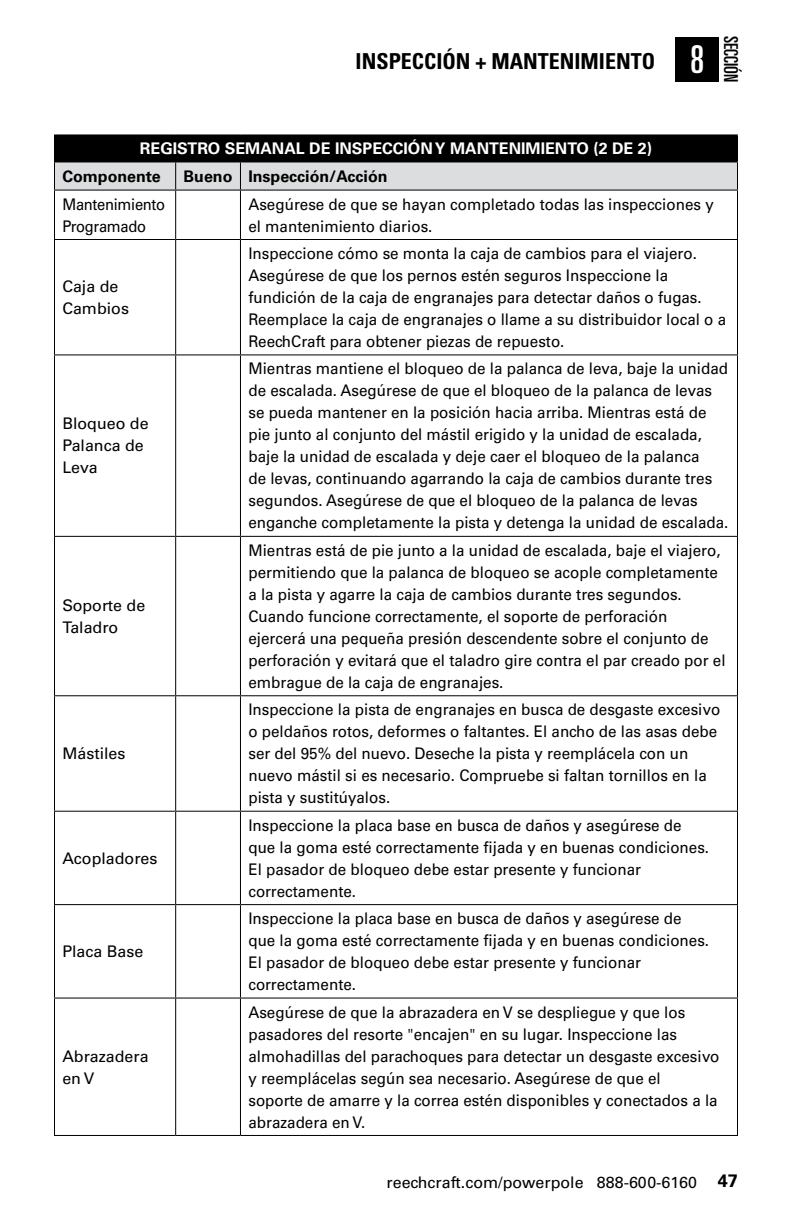
<style>
.page{position:relative;width:792px;height:1224px;background:#fff}
.page>*{position:absolute;margin:0;border:0;box-sizing:border-box;transform-origin:0 0}
.t1{font:ultra-condensed 38.4px "Univers LT Std";color:#fff}
.t2{font:700 condensed 22px "Univers LT Std";color:#000}
.t3{font:ultra-condensed 19.2px "Univers LT Std";color:#000}
.t4{font:16px/22px "Univers LT Std";color:#000;scale:.95 1}
.t5{font:16px/22px "Univers LT Std";color:#000}
.t6{font:700 16px "Univers LT Std";color:#fff}
.t7{font:700 16px "Univers LT Std";color:#000}
.t8{font:16px/22px "Univers LT Std";letter-spacing:-.02em;color:#000;scale:.92 1}
.s1{font-weight:700;font-size:18px}
</style>
<div class="page">
<div style="left:675px;top:37px;width:44px;height:44px;background:#000"></div>
<hr style="left:54px;top:134px;width:122px;height:1px;background:#000">
<hr style="left:176px;top:134px;width:64px;height:1px;background:#000">
<hr style="left:240px;top:134px;width:498px;height:1px;background:#000">
<svg style="left:54px;top:135px;width:684px;height:55px;background:#6b6b6b"></svg>
<hr style="left:54px;top:190px;width:122px;height:1px;background:#000">
<hr style="left:54px;top:191px;width:1px;height:48px;background:#000">
<hr style="left:176px;top:190px;width:64px;height:1px;background:#000">
<hr style="left:175px;top:191px;width:1px;height:48px;background:#000">
<hr style="left:240px;top:190px;width:498px;height:1px;background:#000">
<hr style="left:240px;top:191px;width:1px;height:48px;background:#000">
<hr style="left:737px;top:191px;width:1px;height:48px;background:#000">
<hr style="left:54px;top:239px;width:122px;height:1px;background:#000">
<hr style="left:54px;top:240px;width:1px;height:114px;background:#000">
<hr style="left:176px;top:239px;width:64px;height:1px;background:#000">
<hr style="left:175px;top:240px;width:1px;height:114px;background:#000">
<hr style="left:240px;top:239px;width:498px;height:1px;background:#000">
<hr style="left:240px;top:240px;width:1px;height:114px;background:#000">
<hr style="left:737px;top:240px;width:1px;height:114px;background:#000">
<hr style="left:54px;top:354px;width:122px;height:1px;background:#000">
<hr style="left:54px;top:355px;width:1px;height:181px;background:#000">
<hr style="left:176px;top:354px;width:64px;height:1px;background:#000">
<hr style="left:175px;top:355px;width:1px;height:181px;background:#000">
<hr style="left:240px;top:354px;width:498px;height:1px;background:#000">
<hr style="left:240px;top:355px;width:1px;height:181px;background:#000">
<hr style="left:737px;top:355px;width:1px;height:181px;background:#000">
<hr style="left:54px;top:536px;width:122px;height:1px;background:#000">
<hr style="left:54px;top:537px;width:1px;height:158px;background:#000">
<hr style="left:176px;top:536px;width:64px;height:1px;background:#000">
<hr style="left:175px;top:537px;width:1px;height:158px;background:#000">
<hr style="left:240px;top:536px;width:498px;height:1px;background:#000">
<hr style="left:240px;top:537px;width:1px;height:158px;background:#000">
<hr style="left:737px;top:537px;width:1px;height:158px;background:#000">
<hr style="left:54px;top:695px;width:122px;height:1px;background:#000">
<hr style="left:54px;top:696px;width:1px;height:115px;background:#000">
<hr style="left:176px;top:695px;width:64px;height:1px;background:#000">
<hr style="left:175px;top:696px;width:1px;height:115px;background:#000">
<hr style="left:240px;top:695px;width:498px;height:1px;background:#000">
<hr style="left:240px;top:696px;width:1px;height:115px;background:#000">
<hr style="left:737px;top:696px;width:1px;height:115px;background:#000">
<hr style="left:54px;top:811px;width:122px;height:1px;background:#000">
<hr style="left:54px;top:812px;width:1px;height:92px;background:#000">
<hr style="left:176px;top:811px;width:64px;height:1px;background:#000">
<hr style="left:175px;top:812px;width:1px;height:92px;background:#000">
<hr style="left:240px;top:811px;width:498px;height:1px;background:#000">
<hr style="left:240px;top:812px;width:1px;height:92px;background:#000">
<hr style="left:737px;top:812px;width:1px;height:92px;background:#000">
<hr style="left:54px;top:904px;width:122px;height:1px;background:#000">
<hr style="left:54px;top:905px;width:1px;height:93px;background:#000">
<hr style="left:176px;top:904px;width:64px;height:1px;background:#000">
<hr style="left:175px;top:905px;width:1px;height:93px;background:#000">
<hr style="left:240px;top:904px;width:498px;height:1px;background:#000">
<hr style="left:240px;top:905px;width:1px;height:93px;background:#000">
<hr style="left:737px;top:905px;width:1px;height:93px;background:#000">
<hr style="left:54px;top:998px;width:122px;height:1px;background:#000">
<hr style="left:54px;top:999px;width:1px;height:136px;background:#000">
<hr style="left:176px;top:998px;width:64px;height:1px;background:#000">
<hr style="left:175px;top:999px;width:1px;height:136px;background:#000">
<hr style="left:240px;top:998px;width:498px;height:1px;background:#000">
<hr style="left:240px;top:999px;width:1px;height:136px;background:#000">
<hr style="left:737px;top:999px;width:1px;height:136px;background:#000">
<hr style="left:54px;top:1135px;width:122px;height:1px;background:#000">
<hr style="left:176px;top:1135px;width:64px;height:1px;background:#000">
<hr style="left:240px;top:1135px;width:498px;height:1px;background:#000">
<h2 class="t2" style="left:356px;top:48px;width:301px">INSPECCIÓN + MANTENIMIENTO</h2>
<p class="t3" style="left:742px;top:36px;width:47px;rotate:90deg">SECCIÓN</p>
<h1 class="t1" style="left:690px;top:37px;width:16px">8</h1>
<p class="t6" style="left:140px;top:139px;width:514px">REGISTRO SEMANAL DE INSPECCIÓN Y MANTENIMIENTO (2 DE 2)</p>
<p class="t7" style="left:62px;top:167px;width:100px">Componente</p>
<p class="t7" style="left:184px;top:167px;width:206px">Bueno Inspección/Acción</p>
<p class="t8" style="left:62px;top:193px;width:113px">Mantenimiento<br>Programado</p>
<p class="t4" style="left:248px;top:193px;width:491px">Asegúrese de que se hayan completado todas las inspecciones y el mantenimiento diarios.</p>
<p class="t5" style="left:62px;top:275px;width:68px">Caja de<br>Cambios</p>
<p class="t5" style="left:62px;top:413px;width:88px">Bloqueo de<br>Palanca de<br>Leva</p>
<p class="t5" style="left:62px;top:594px;width:84px">Soporte de<br>Taladro</p>
<p class="t5" style="left:62px;top:743px;width:65px">Mástiles</p>
<p class="t5" style="left:62px;top:847px;width:97px">Acopladores</p>
<p class="t5" style="left:62px;top:941px;width:82px">Placa Base</p>
<p class="t5" style="left:62px;top:1045px;width:88px">Abrazadera en V</p>
<p class="t4" style="left:248px;top:242px;width:504px">Inspeccione cómo se monta la caja de cambios para el viajero.<br>Asegúrese de que los pernos estén seguros Inspeccione la fundición de la caja de engranajes para detectar daños o fugas.<br>Reemplace la caja de engranajes o llame a su distribuidor local o a ReechCraft para obtener piezas de repuesto.</p>
<p class="t4" style="left:248px;top:358px;width:507px">Mientras mantiene el bloqueo de la palanca de leva, baje la unidad de escalada. Asegúrese de que el bloqueo de la palanca de levas se pueda mantener en la posición hacia arriba. Mientras está de pie junto al conjunto del mástil erigido y la unidad de escalada, baje la unidad de escalada y deje caer el bloqueo de la palanca<br>de levas, continuando agarrando la caja de cambios durante tres segundos. Asegúrese de que el bloqueo de la palanca de levas enganche completamente la pista y detenga la unidad de escalada.</p>
<p class="t4" style="left:248px;top:539px;width:504px">Mientras está de pie junto a la unidad de escalada, baje el viajero, permitiendo que la palanca de bloqueo se acople completamente a la pista y agarre la caja de cambios durante tres segundos.<br>Cuando funcione correctamente, el soporte de perforación ejercerá una pequeña presión descendente sobre el conjunto de perforación y evitará que el taladro gire contra el par creado por el embrague de la caja de engranajes.</p>
<p class="t4" style="left:248px;top:699px;width:498px">Inspeccione la pista de engranajes en busca de desgaste excesivo o peldaños rotos, deformes o faltantes. El ancho de las asas debe ser del 95% del nuevo. Deseche la pista y reemplácela con un nuevo mástil si es necesario. Compruebe si faltan tornillos en la pista y sustitúyalos.</p>
<p class="t4" style="left:248px;top:814px;width:487px">Inspeccione la placa base en busca de daños y asegúrese de que la goma esté correctamente fijada y en buenas condiciones.<br>El pasador de bloqueo debe estar presente y funcionar correctamente.</p>
<p class="t4" style="left:248px;top:908px;width:487px">Inspeccione la placa base en busca de daños y asegúrese de que la goma esté correctamente fijada y en buenas condiciones.<br>El pasador de bloqueo debe estar presente y funcionar correctamente.</p>
<p class="t4" style="left:248px;top:1001px;width:497px">Asegúrese de que la abrazadera en V se despliegue y que los pasadores del resorte "encajen" en su lugar. Inspeccione las almohadillas del parachoques para detectar un desgaste excesivo y reemplácelas según sea necesario. Asegúrese de que el<br>soporte de amarre y la correa estén disponibles y conectados a la abrazadera en V.</p>
<p class="t5" style="left:387px;top:1171px;width:353px">reechcraft.com/powerpole 888-600-6160 <span class="s1">47</span></p>
</div>
